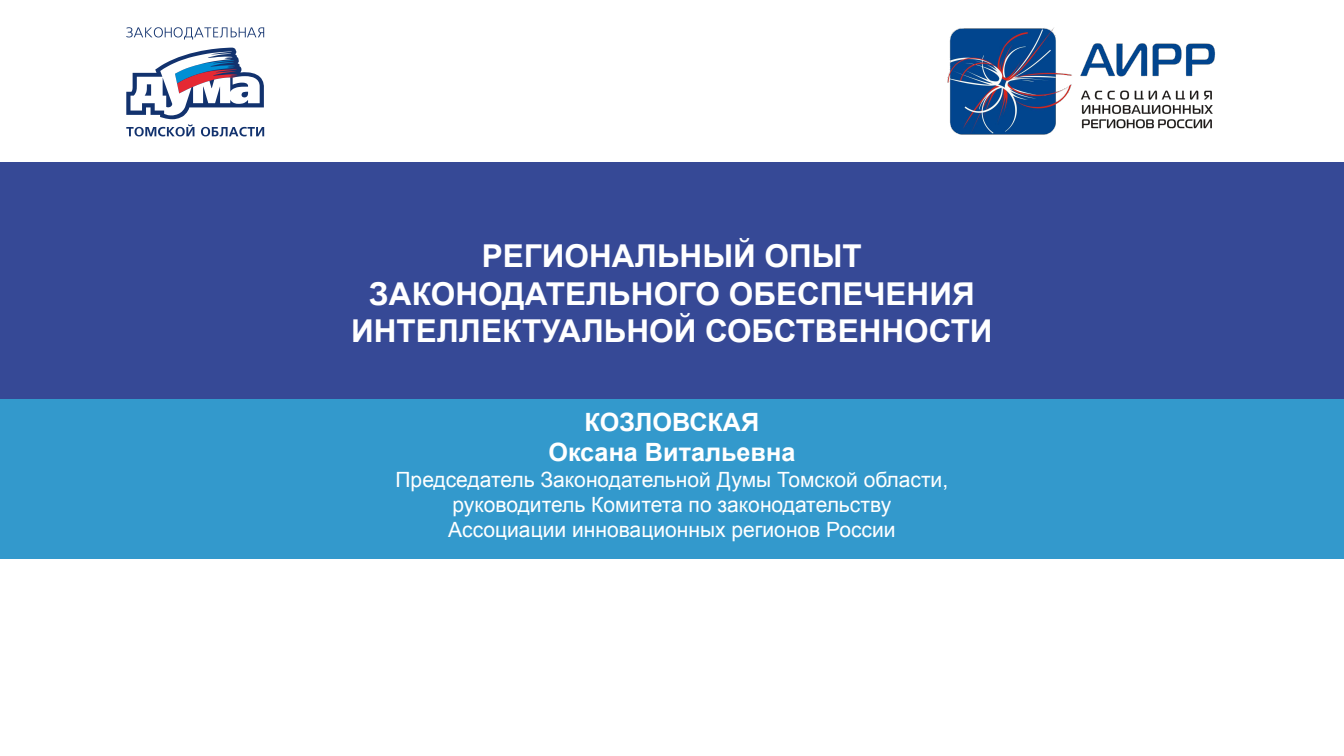
<style>
.page{position:relative;width:1344px;height:756px;background:#fff}
.page>*{position:absolute;margin:0;border:0;box-sizing:border-box;transform-origin:0 0}
.t1{font:700 31.5px/37.8px "Arial";color:#fff;text-align:center}
.t2{font:700 25.2px/30.2px "Arial";color:#fff;text-align:center}
.t3{font:21px/25.2px "Arial";color:#fff;text-align:center}
</style>
<div class="page">
<div style="left:0;top:398px;width:1344px;height:161px;background:#39c"></div>
<div style="left:0;top:162px;width:1344px;height:237px;background:#364996"></div>
<img style="left:948px;top:28px;width:267px;height:107px">
<svg style="left:126px;top:27px;width:138px;height:13px"></svg>
<svg style="left:126px;top:48px;width:138px;height:88px"></svg>
<h1 class="t1" style="left:351px;top:238px;width:643px">РЕГИОНАЛЬНЫЙ ОПЫТ<br>ЗАКОНОДАТЕЛЬНОГО ОБЕСПЕЧЕНИЯ<br>ИНТЕЛЛЕКТУАЛЬНОЙ СОБСТВЕННОСТИ</h1>
<p class="t2" style="left:548px;top:408px;width:248px">КОЗЛОВСКАЯ<br>Оксана Витальевна</p>
<p class="t3" style="left:395px;top:467px;width:554px">Председатель Законодательной Думы Томской области, руководитель Комитета по законодательству<br>Ассоциации инновационных регионов России</p>
</div>
